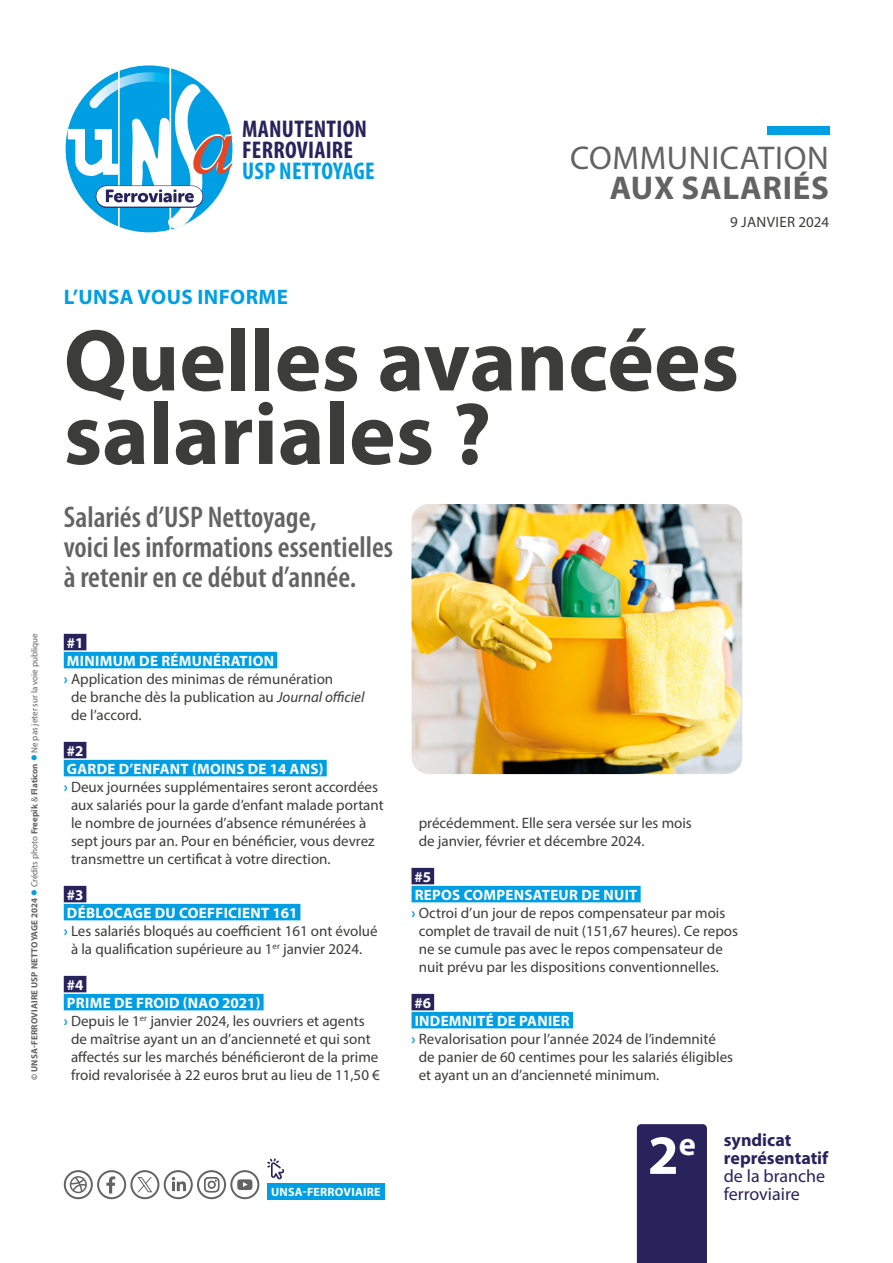
<style>
.page{position:relative;width:893px;height:1263px;background:#fff}
.page>*{position:absolute;margin:0;border:0;box-sizing:border-box;transform-origin:0 0}
.t1{font:700 88.5px/73.5px "Myriad Pro";color:#3c3c3b}
.t2{font:33px "Myriad Pro";letter-spacing:.02em;color:#646363}
.t3{font:700 33px "Myriad Pro";letter-spacing:.02em;color:#646363}
.t4{font:600 condensed 30px/30px "Myriad Pro";color:#646363}
.t5{font:700 condensed 24.3px/20.5px "Myriad Pro";letter-spacing:.01em;color:#29235c}
.t6{font:700 condensed 24.3px "Myriad Pro";letter-spacing:.01em;color:#009fe3}
.t7{font:700 21px "Myriad Pro";letter-spacing:.02em;color:#009fe3}
.t8{font:700 18px/18px "Myriad Pro";color:#29235c}
.t9{font:18px/18px "Myriad Pro";color:#29235c}
.t10{font:15px/18px "Myriad Pro";color:#3c3c3b}
.t11{font:700 15px "Myriad Pro";letter-spacing:.02em;color:#fff}
.t12{font:15px "Myriad Pro";letter-spacing:.02em;color:#3c3c3b}
.t13{font:700 12px "Myriad Pro";letter-spacing:.02em;color:#fff}
.t14{font:700 9px "Myriad Pro";color:#646363}
.s1{color:#009fe3}
.s2{font-weight:400}
.s3{font-weight:700;color:#009fe3}
.s4{font-style:italic}
.s5{font-size:55.65px;color:#fff}
.s6{font-size:32.55px;color:#fff}
</style>
<div class="page">
<div style="left:767px;top:126px;width:62px;height:8px;background:#009fe3"></div>
<svg style="left:65px;top:65px;width:168px;height:168px"></svg>
<div style="left:267px;top:1183px;width:118px;height:16px;background:#009fe3"></div>
<svg style="left:267px;top:1158px;width:17px;height:22px"></svg>
<svg style="left:64px;top:1170px;width:195px;height:29px"></svg>
<div style="left:64px;top:634px;width:22px;height:16px;background:#29235c"></div>
<div style="left:64px;top:652px;width:213px;height:16px;background:#009fe3"></div>
<div style="left:64px;top:742px;width:22px;height:16px;background:#29235c"></div>
<div style="left:64px;top:760px;width:263px;height:16px;background:#009fe3"></div>
<div style="left:64px;top:886px;width:22px;height:16px;background:#29235c"></div>
<div style="left:64px;top:904px;width:236px;height:16px;background:#009fe3"></div>
<div style="left:64px;top:976px;width:22px;height:16px;background:#29235c"></div>
<div style="left:64px;top:994px;width:200px;height:16px;background:#009fe3"></div>
<div style="left:411px;top:868px;width:23px;height:16px;background:#29235c"></div>
<div style="left:411px;top:886px;width:230px;height:16px;background:#009fe3"></div>
<div style="left:411px;top:994px;width:23px;height:16px;background:#29235c"></div>
<div style="left:411px;top:1012px;width:162px;height:16px;background:#009fe3"></div>
<div style="left:637px;top:1124px;width:70px;height:139px;background:#29235c"></div>
<img style="left:411px;top:504px;width:331px;height:270px">
<h3 class="t5" style="left:242px;top:119px;width:126px">MANUTENTION<br>FERROVIAIRE</h3>
<h3 class="t6" style="left:242px;top:155px;width:134px">USP NETTOYAGE</h3>
<h2 class="t2" style="left:570px;top:137px;width:260px">COMMUNICATION</h2>
<h2 class="t3" style="left:610px;top:166px;width:221px">AUX SALARIÉS</h2>
<p class="t12" style="left:730px;top:213px;width:100px">9 JANVIER 2024</p>
<p class="t14" style="left:29px;top:1080px;width:448px;rotate:-90deg">© UNSA-FERROVIAIRE USP NETTOYAGE 2024 <span class="s1">●</span> <span class="s2">Crédits photo</span> Freepik <span class="s2">&amp;</span> Flaticon <span class="s1">●</span> <span class="s2">Ne pas jeter sur la voie publique</span></p>
<h3 class="t7" style="left:64px;top:283px;width:226px">L’UNSA VOUS INFORME</h3>
<h1 class="t1" style="left:64px;top:321px;width:677px">Quelles avancées salariales ?</h1>
<h3 class="t4" style="left:64px;top:501px;width:331px">Salariés d’USP Nettoyage,<br>voici les informations essentielles à retenir en ce début d’année.</h3>
<p class="t11" style="left:67px;top:633px;width:18px">#1</p>
<p class="t11" style="left:67px;top:651px;width:209px">MINIMUM DE RÉMUNÉRATION</p>
<p class="t10" style="left:64px;top:670px;width:271px"><span class="s3">›</span> Application des minimas de rémunération</p>
<p class="t10" style="left:71px;top:688px;width:295px">de branche dès la publication au <span class="s4">Journal officiel</span></p>
<p class="t10" style="left:71px;top:706px;width:72px">de l’accord.</p>
<p class="t11" style="left:67px;top:741px;width:18px">#2</p>
<p class="t11" style="left:67px;top:759px;width:258px">GARDE D’ENFANT (MOINS DE 14 ANS)</p>
<p class="t10" style="left:64px;top:778px;width:316px"><span class="s3">›</span> Deux journées supplémentaires seront accordées</p>
<p class="t10" style="left:71px;top:796px;width:314px">aux salariés pour la garde d’enfant malade portant</p>
<p class="t10" style="left:71px;top:814px;width:297px">le nombre de journées d’absence rémunérées à</p>
<p class="t10" style="left:71px;top:832px;width:305px">sept jours par an. Pour en bénéficier, vous devrez</p>
<p class="t10" style="left:71px;top:850px;width:261px">transmettre un certificat à votre direction.</p>
<p class="t11" style="left:67px;top:885px;width:18px">#3</p>
<p class="t11" style="left:67px;top:903px;width:232px">DÉBLOCAGE DU COEFFICIENT 161</p>
<p class="t10" style="left:64px;top:922px;width:315px"><span class="s3">›</span> Les salariés bloqués au coefficient 161 ont évolué</p>
<p class="t10" style="left:71px;top:940px;width:293px">à la qualification supérieure au 1<sup>er</sup> janvier 2024.</p>
<p class="t11" style="left:67px;top:975px;width:18px">#4</p>
<p class="t11" style="left:67px;top:993px;width:195px">PRIME DE FROID (NAO 2021)</p>
<p class="t10" style="left:64px;top:1012px;width:302px"><span class="s3">›</span> Depuis le 1<sup>er</sup> janvier 2024, les ouvriers et agents</p>
<p class="t10" style="left:71px;top:1030px;width:301px">de maîtrise ayant un an d’ancienneté et qui sont</p>
<p class="t10" style="left:71px;top:1048px;width:309px">affectés sur les marchés bénéficieront de la prime</p>
<p class="t10" style="left:71px;top:1066px;width:310px">froid revalorisée à 22 euros brut au lieu de 11,50 €</p>
<p class="t13" style="left:271px;top:1184px;width:111px">UNSA-FERROVIAIRE</p>
<p class="t10" style="left:419px;top:814px;width:275px">précédemment. Elle sera versée sur les mois de janvier, février et décembre 2024.</p>
<p class="t11" style="left:415px;top:867px;width:18px">#5</p>
<p class="t11" style="left:415px;top:885px;width:224px">REPOS COMPENSATEUR DE NUIT</p>
<p class="t10" style="left:411px;top:904px;width:315px"><span class="s3">›</span> Octroi d’un jour de repos compensateur par mois</p>
<p class="t10" style="left:419px;top:922px;width:321px">complet de travail de nuit (151,67 heures). Ce repos</p>
<p class="t10" style="left:419px;top:940px;width:306px">ne se cumule pas avec le repos compensateur de</p>
<p class="t10" style="left:419px;top:958px;width:302px">nuit prévu par les dispositions conventionnelles.</p>
<p class="t11" style="left:415px;top:993px;width:18px">#6</p>
<p class="t11" style="left:415px;top:1011px;width:157px">INDEMNITÉ DE PANIER</p>
<p class="t10" style="left:411px;top:1030px;width:306px"><span class="s3">›</span> Revalorisation pour l’année 2024 de l’indemnité</p>
<p class="t10" style="left:419px;top:1048px;width:316px">de panier de 60 centimes pour les salariés éligibles</p>
<p class="t10" style="left:419px;top:1066px;width:242px">et ayant un an d’ancienneté minimum.</p>
<p class="t8" style="left:724px;top:1130px;width:106px;text-indent:-76px"><span class="s5">2</span><span class="s6">e</span> syndicat représentatif</p>
<p class="t9" style="left:724px;top:1166px;width:103px">de la branche ferroviaire</p>
</div>
